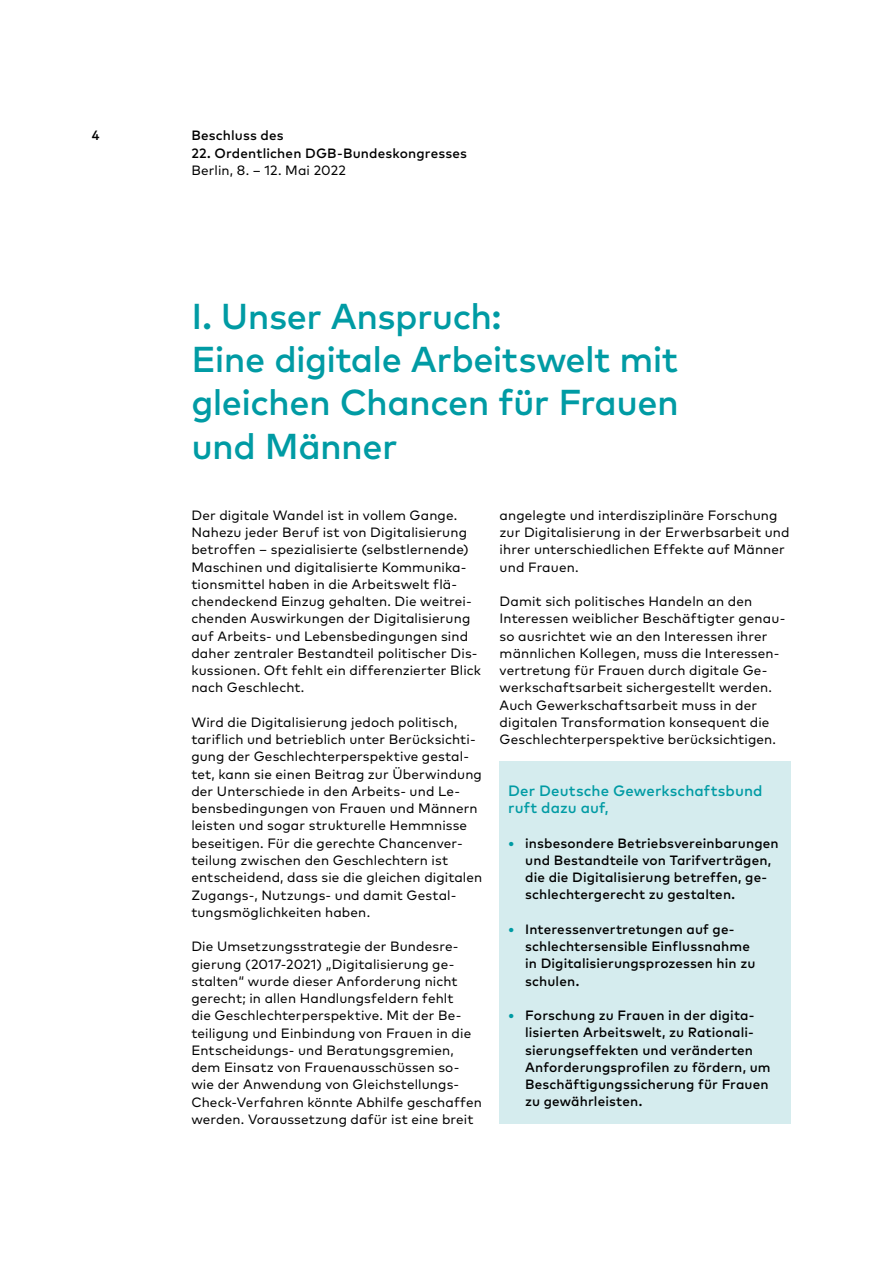
<style>
.page{position:relative;width:893px;height:1263px;background:#fff}
.page>*{position:absolute;margin:0;border:0;box-sizing:border-box;transform-origin:0 0}
.t1{font:500 36px/43.2px "Mark Pro";letter-spacing:-.02em;color:#009ba4}
.t2{font:500 15px/17.2px "Mark Pro";letter-spacing:.005em;color:#009ba4}
.t3{font:13.5px/17.2px "Mark Pro";letter-spacing:.01em;color:#000}
.t4{font:500 13.5px/17.2px "Mark Pro";letter-spacing:.01em;color:#000}
.s1{font-size:15px;color:#009ba4}
</style>
<div class="page">
<div style="left:500px;top:761px;width:291px;height:363px;background:#d5ecee"></div>
<p class="t4" style="left:92px;top:126px;width:9px">4</p>
<p class="t4" style="left:191px;top:126px;width:94px">Beschluss des</p>
<p class="t4" style="left:191px;top:143px;width:277px">22. Ordentlichen DGB-Bundeskongresses</p>
<p class="t3" style="left:191px;top:160px;width:156px">Berlin, 8. – 12. Mai 2022</p>
<h1 class="t1" style="left:191px;top:292px;width:489px">I. Unser Anspruch:<br>Eine digitale Arbeitswelt mit gleichen Chancen für Frauen und Männer</h1>
<p class="t3" style="left:191px;top:505px;width:291px">Der digitale Wandel ist in vollem Gange.<br>Nahezu jeder Beruf ist von Digitalisierung betroffen – spezialisierte (selbstlernende)<br>Maschinen und digitalisierte Kommunika&shy;tionsmittel haben in die Arbeitswelt flä&shy;chendeckend Einzug gehalten. Die weitrei&shy;chenden Auswirkungen der Digitalisierung auf Arbeits- und Lebensbedingungen sind daher zentraler Bestandteil politischer Dis&shy;kussionen. Oft fehlt ein differenzierter Blick nach Geschlecht.</p>
<p class="t3" style="left:191px;top:712px;width:293px">Wird die Digitalisierung jedoch politisch, tariflich und betrieblich unter Berücksichti&shy;gung der Geschlechterperspektive gestal&shy;tet, kann sie einen Beitrag zur Überwindung der Unterschiede in den Arbeits- und Le&shy;bensbedingungen von Frauen und Männern leisten und sogar strukturelle Hemmnisse beseitigen. Für die gerechte Chancenver&shy;teilung zwischen den Geschlechtern ist entscheidend, dass sie die gleichen digitalen Zugangs-, Nutzungs- und damit Gestal&shy;tungsmöglichkeiten haben.</p>
<p class="t3" style="left:191px;top:937px;width:292px">Die Umsetzungsstrategie der Bundesre&shy;gierung (2017-2021) „Digitalisierung ge&shy;stalten“ wurde dieser Anforderung nicht gerecht; in allen Handlungsfeldern fehlt<br>die Geschlechterperspektive. Mit der Be&shy;teiligung und Einbindung von Frauen in die Entscheidungs- und Beratungsgremien, dem Einsatz von Frauenausschüssen so&shy;wie der Anwendung von Gleichstellungs-Check-Verfahren könnte Abhilfe geschaffen werden. Voraussetzung dafür ist eine breit</p>
<p class="t3" style="left:500px;top:505px;width:291px">angelegte und interdisziplinäre Forschung zur Digitalisierung in der Erwerbsarbeit und ihrer unterschiedlichen Effekte auf Männer und Frauen.</p>
<p class="t3" style="left:500px;top:592px;width:287px">Damit sich politisches Handeln an den Interessen weiblicher Beschäftigter genau&shy;so ausrichtet wie an den Interessen ihrer männlichen Kollegen, muss die Interessen&shy;vertretung für Frauen durch digitale Ge&shy;werkschaftsarbeit sichergestellt werden.<br>Auch Gewerkschaftsarbeit muss in der digitalen Transformation konsequent die Geschlechterperspektive berücksichtigen.</p>
<p class="t2" style="left:508px;top:781px;width:256px">Der Deutsche Gewerkschaftsbund ruft dazu auf,</p>
<p class="t4" style="left:525px;top:833px;width:255px;text-indent:-17px"><span class="s1">•</span> insbesondere Betriebsvereinbarungen und Bestandteile von Tarifverträgen, die die Digitalisierung betreffen, ge&shy;schlechtergerecht zu gestalten.</p>
<p class="t4" style="left:525px;top:919px;width:232px;text-indent:-17px"><span class="s1">•</span> Interessenvertretungen auf ge&shy;schlechtersensible Einflussnahme in Digitalisierungsprozessen hin zu schulen.</p>
<p class="t4" style="left:525px;top:1006px;width:247px;text-indent:-17px"><span class="s1">•</span> Forschung zu Frauen in der digita&shy;lisierten Arbeitswelt, zu Rationali&shy;sierungseffekten und veränderten Anforderungsprofilen zu fördern, um Beschäftigungssicherung für Frauen zu gewährleisten.</p>
</div>
